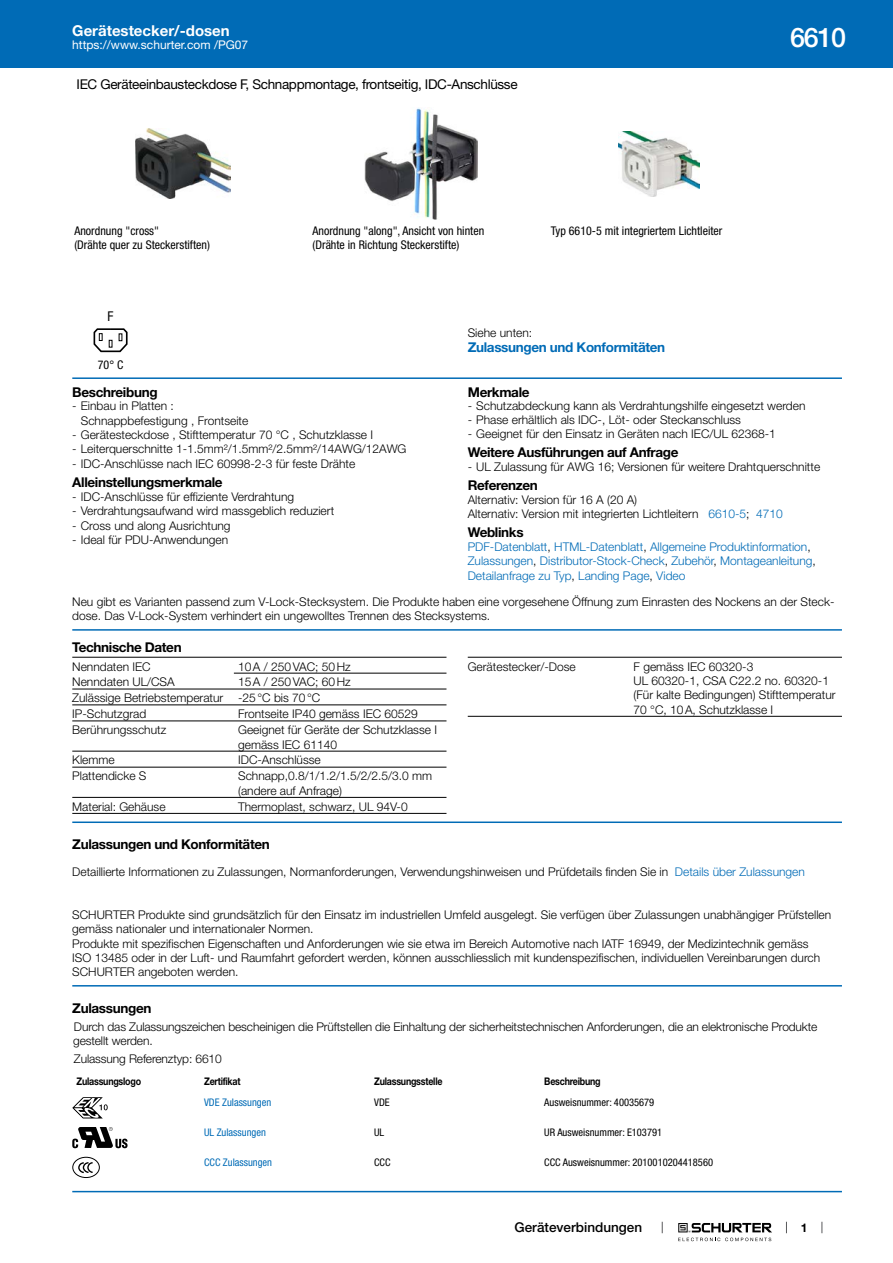
<style>
.page{position:relative;width:893px;height:1263px;background:#fff}
.page>*{position:absolute;margin:0;border:0;box-sizing:border-box;transform-origin:0 0}
.t1{font:500 27px "Helvetica Neue LT";color:#fff}
.t2{font:700 15px "Helvetica Neue LT";color:#fff}
.t3{font:700 13.5px "Helvetica Neue LT";letter-spacing:-.025em;color:#000}
.t4{font:13.5px "Helvetica Neue LT";letter-spacing:-.025em;color:#000}
.t5{font:700 13.5px "Helvetica Neue LT";letter-spacing:-.025em;color:#006bb6}
.t6{font:500 13.5px "Helvetica Neue LT";color:#000}
.t7{font:condensed 13.5px "Helvetica Neue LT";color:#000}
.t8{font:300 12px/14.4px "Helvetica Neue LT";color:#000}
.t9{font:300 12px/14.4px "Helvetica Neue LT";color:#006bb6}
.t10{font:condensed 12px/14.4px "Helvetica Neue LT";color:#000}
.t11{font:12px "Helvetica Neue LT";color:#fff}
.t12{font:700 12px "Helvetica Neue LT";color:#000}
.t13{font:condensed 10.5px "Helvetica Neue LT";color:#000}
.t14{font:700 10.5px "Helvetica Neue LT";letter-spacing:-.025em;color:#000;scale:.85 1}
.t15{font:condensed 10.5px "Helvetica Neue LT";color:#006bb6}
.s1{color:#006bb6}
.s2{color:#000}
</style>
<div class="page">
<svg style="left:678px;top:1223px;width:94px;height:18px"></svg>
<div style="left:0;top:0;width:893px;height:68px;background:#006bb6"></div>
<img style="left:135px;top:129px;width:95px;height:70px">
<img style="left:365px;top:108px;width:112px;height:112px">
<img style="left:618px;top:131px;width:82px;height:65px">
<svg style="left:94px;top:328px;width:34px;height:24px"></svg>
<hr style="left:72px;top:377px;width:770px;height:2px;background:#006bb6">
<hr style="left:72px;top:629px;width:770px;height:2px;background:#006bb6">
<hr style="left:72px;top:657px;width:374px;height:1px;background:#000">
<hr style="left:234px;top:673px;width:212px;height:1px;background:#000">
<hr style="left:72px;top:689px;width:374px;height:1px;background:#000">
<hr style="left:72px;top:704px;width:374px;height:1px;background:#000">
<hr style="left:72px;top:720px;width:374px;height:1px;background:#000">
<hr style="left:72px;top:751px;width:374px;height:1px;background:#000">
<hr style="left:72px;top:767px;width:374px;height:1px;background:#000">
<hr style="left:72px;top:797px;width:374px;height:1px;background:#000">
<hr style="left:72px;top:813px;width:374px;height:1px;background:#000">
<hr style="left:468px;top:657px;width:374px;height:1px;background:#000">
<hr style="left:468px;top:716px;width:374px;height:1px;background:#000">
<hr style="left:72px;top:821px;width:770px;height:2px;background:#006bb6">
<hr style="left:72px;top:985px;width:770px;height:1px;background:#006bb6">
<svg style="left:72px;top:1097px;width:36px;height:21px"></svg>
<svg style="left:72px;top:1127px;width:56px;height:21px"></svg>
<div style="left:72px;top:1157px;width:28px;height:21px;border:1px solid #000;border-radius:50%"></div>
<svg style="left:79px;top:1162px;width:14px;height:12px"></svg>
<hr style="left:72px;top:1191px;width:770px;height:1px;background:#006bb6">
<p class="t2" style="left:72px;top:21px;width:159px">Gerätestecker/-dosen</p>
<p class="t11" style="left:72px;top:38px;width:178px">https://www.schurter.com /PG07</p>
<p class="t4" style="left:77px;top:76px;width:443px">IEC Geräteeinbausteckdose F, Schnappmontage, frontseitig, IDC-Anschlüsse</p>
<p class="t10" style="left:74px;top:223px;width:137px">Anordnung "cross"<br>(Drähte quer zu Steckerstiften)</p>
<p class="t10" style="left:313px;top:223px;width:173px">Anordnung "along", Ansicht von hinten (Drähte in Richtung Steckerstifte)</p>
<p class="t10" style="left:551px;top:223px;width:173px">Typ 6610-5 mit integriertem Lichtleiter</p>
<h1 class="t1" style="left:790px;top:21px;width:57px">6610</h1>
<p class="t7" style="left:108px;top:308px;width:7px">F</p>
<p class="t10" style="left:98px;top:357px;width:27px">70° C</p>
<p class="t3" style="left:72px;top:383px;width:87px">Beschreibung</p>
<p class="t8" style="left:81px;top:398px;width:169px;text-indent:-9px">- Einbau in Platten :<br>Schnappbefestigung , Frontseite</p>
<p class="t8" style="left:72px;top:427px;width:302px">- Gerätesteckdose , Stifttemperatur 70 °C , Schutzklasse I</p>
<p class="t8" style="left:72px;top:442px;width:336px">- Leiterquerschnitte 1-1.5mm²/1.5mm²/2.5mm²/14AWG/12AWG</p>
<p class="t8" style="left:72px;top:456px;width:285px">- IDC-Anschlüsse nach IEC 60998-2-3 für feste Drähte</p>
<p class="t3" style="left:72px;top:474px;width:152px">Alleinstellungsmerkmale</p>
<p class="t8" style="left:72px;top:489px;width:223px">- IDC-Anschlüsse für effiziente Verdrahtung</p>
<p class="t8" style="left:72px;top:503px;width:263px">- Verdrahtungsaufwand wird massgeblich reduziert</p>
<p class="t8" style="left:72px;top:518px;width:160px">- Cross und along Ausrichtung</p>
<p class="t8" style="left:72px;top:532px;width:157px">- Ideal für PDU-Anwendungen</p>
<p class="t8" style="left:468px;top:325px;width:66px">Siehe unten:</p>
<p class="t5" style="left:468px;top:339px;width:199px">Zulassungen und Konformitäten</p>
<p class="t3" style="left:468px;top:384px;width:63px">Merkmale</p>
<p class="t8" style="left:468px;top:399px;width:339px">- Schutzabdeckung kann als Verdrahtungshilfe eingesetzt werden</p>
<p class="t8" style="left:468px;top:413px;width:275px">- Phase erhältlich als IDC-, Löt- oder Steckanschluss</p>
<p class="t8" style="left:468px;top:426px;width:310px">- Geeignet für den Einsatz in Geräten nach IEC/UL 62368-1</p>
<p class="t3" style="left:468px;top:444px;width:212px">Weitere Ausführungen auf Anfrage</p>
<p class="t8" style="left:468px;top:459px;width:354px">- UL Zulassung für AWG 16; Versionen für weitere Drahtquerschnitte</p>
<p class="t3" style="left:468px;top:477px;width:72px">Referenzen</p>
<p class="t8" style="left:468px;top:493px;width:317px;line-height:13.8px">Alternativ: Version für 16 A (20 A)<br>Alternativ: Version mit integrierten Lichtleitern <span class="s1">6610-5</span>; <span class="s1">4710</span></p>
<p class="t3" style="left:468px;top:524px;width:57px">Weblinks</p>
<p class="t9" style="left:468px;top:539px;width:350px">PDF-Datenblatt<span class="s2">,</span> HTML-Datenblatt<span class="s2">,</span> Allgemeine Produktinformation<span class="s2">,<br></span>Zulassungen<span class="s2">,</span> Distributor-Stock-Check<span class="s2">,</span> Zubehör<span class="s2">,</span> Montageanleitung<span class="s2">,<br></span>Detailanfrage zu Typ<span class="s2">,</span> Landing Page<span class="s2">,</span> Video</p>
<p class="t8" style="left:72px;top:594px;width:764px">Neu gibt es Varianten passend zum V-Lock-Stecksystem. Die Produkte haben eine vorgesehene Öffnung zum Einrasten des Nockens an der Steck&shy;dose. Das V-Lock-System verhindert ein ungewolltes Trennen des Stecksystems.</p>
<p class="t3" style="left:72px;top:639px;width:111px">Technische Daten</p>
<p class="t8" style="left:72px;top:659px;width:80px">Nenndaten IEC</p>
<p class="t8" style="left:238px;top:659px;width:114px">10A / 250VAC; 50Hz</p>
<p class="t8" style="left:72px;top:675px;width:104px">Nenndaten UL/CSA</p>
<p class="t8" style="left:468px;top:659px;width:110px">Gerätestecker/-Dose</p>
<p class="t8" style="left:634px;top:659px;width:204px">F gemäss IEC 60320-3<br>UL 60320-1, CSA C22.2 no. 60320-1 (Für kalte Bedingungen) Stifttemperatur<br>70 °C, 10A, Schutzklasse I</p>
<p class="t8" style="left:72px;top:674px;width:280px;line-height:15.9px;text-indent:166px">15A / 250VAC; 60Hz<br>Zulässige Betriebstemperatur -25°C bis 70°C<br>IP-Schutzgrad</p>
<p class="t8" style="left:238px;top:706px;width:181px">Frontseite IP40 gemäss IEC 60529</p>
<p class="t8" style="left:72px;top:722px;width:96px">Berührungsschutz</p>
<p class="t8" style="left:238px;top:722px;width:200px">Geeignet für Geräte der Schutzklasse I gemäss IEC 61140</p>
<p class="t8" style="left:72px;top:753px;width:44px">Klemme</p>
<p class="t8" style="left:238px;top:753px;width:84px">IDC-Anschlüsse</p>
<p class="t8" style="left:72px;top:769px;width:76px">Plattendicke S</p>
<p class="t8" style="left:238px;top:769px;width:196px">Schnapp,0.8/1/1.2/1.5/2/2.5/3.0 mm (andere auf Anfrage)</p>
<p class="t8" style="left:72px;top:799px;width:95px">Material: Gehäuse</p>
<p class="t8" style="left:238px;top:799px;width:171px">Thermoplast, schwarz, UL 94V-0</p>
<p class="t3" style="left:72px;top:836px;width:199px">Zulassungen und Konformitäten</p>
<p class="t8" style="left:72px;top:864px;width:734px">Detaillierte Informationen zu Zulassungen, Normanforderungen, Verwendungshinweisen und Prüfdetails finden Sie in <span class="s1">Details über Zulassungen</span></p>
<p class="t8" style="left:72px;top:907px;width:760px">SCHURTER Produkte sind grundsätzlich für den Einsatz im industriellen Umfeld ausgelegt. Sie verfügen über Zulassungen unabhängiger Prüfstellen gemäss nationaler und internationaler Normen.<br>Produkte mit spezifischen Eigenschaften und Anforderungen wie sie etwa im Bereich Automotive nach IATF 16949, der Medizintechnik gemäss<br>ISO 13485 oder in der Luft- und Raumfahrt gefordert werden, können ausschliesslich mit kundenspezifischen, individuellen Vereinbarungen durch SCHURTER angeboten werden.</p>
<p class="t3" style="left:72px;top:999px;width:81px">Zulassungen</p>
<p class="t8" style="left:73px;top:1019px;width:746px">Durch das Zulassungszeichen bescheinigen die Prüftstellen die Einhaltung der sicherheitstechnischen Anforderungen, die an elektronische Produkte gestellt werden.</p>
<p class="t8" style="left:74px;top:1051px;width:149px">Zulassung Referenztyp: 6610</p>
<p class="t14" style="left:77px;top:1075px;width:78px">Zulassungslogo</p>
<p class="t14" style="left:204px;top:1075px;width:44px">Zertifikat</p>
<p class="t14" style="left:374px;top:1075px;width:82px">Zulassungsstelle</p>
<p class="t14" style="left:544px;top:1075px;width:68px">Beschreibung</p>
<p class="t15" style="left:204px;top:1096px;width:69px">VDE Zulassungen</p>
<p class="t13" style="left:374px;top:1096px;width:17px">VDE</p>
<p class="t13" style="left:544px;top:1096px;width:111px">Ausweisnummer: 40035679</p>
<p class="t15" style="left:204px;top:1126px;width:63px">UL Zulassungen</p>
<p class="t13" style="left:374px;top:1126px;width:12px">UL</p>
<p class="t13" style="left:544px;top:1126px;width:119px">UR Ausweisnummer: E103791</p>
<p class="t15" style="left:204px;top:1156px;width:70px">CCC Zulassungen</p>
<p class="t13" style="left:374px;top:1156px;width:18px">CCC</p>
<p class="t13" style="left:544px;top:1156px;width:170px">CCC Ausweisnummer: 2010010204418560</p>
<p class="t6" style="left:515px;top:1219px;width:129px">Geräteverbindungen</p>
<p class="t12" style="left:801px;top:1220px;width:8px">1</p>
</div>
